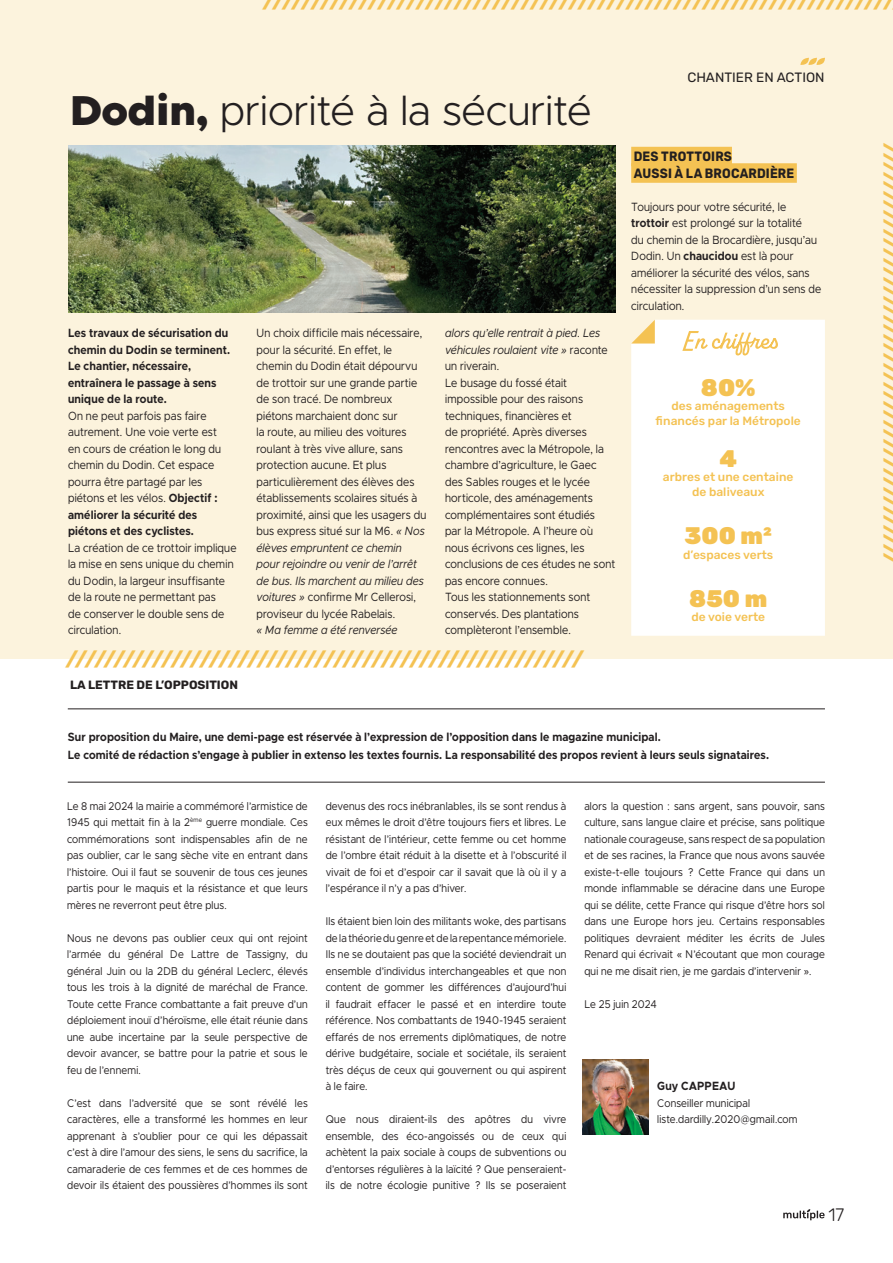
<style>
.page{position:relative;width:893px;height:1263px;background:#fff}
.page>*{position:absolute;margin:0;border:0;box-sizing:border-box;transform-origin:0 0}
.t1{font:300 42px "Metropolis";color:#231f20}
.t2{font:900 24px "Rubik";color:#f4c253}
.t3{font:italic 800 21px "Metropolis";color:#f4c253;scale:.9 1}
.t4{font:300 18px "Rubik";color:#231f20}
.t5{font:700 13.5px "Rubik";letter-spacing:.015em;color:#231f20;scale:.9 1}
.t6{font:13.5px "Rubik";color:#231f20}
.t7{font:12px/16.5px "Metropolis";letter-spacing:.015em;color:#231f20;scale:.9 1}
.t8{font:700 12px/16.5px "Metropolis";letter-spacing:.015em;color:#231f20;scale:.9 1}
.t9{font:500 12px "Rubik";color:#f4c253}
.t10{font:italic 12px/16.5px "Metropolis";letter-spacing:.015em;color:#231f20;scale:.9 1}
.t11{font:700 12px "Rubik";color:#231f20}
.t12{font:11.25px/16.5px "Metropolis";letter-spacing:.02em;color:#231f20;text-align:justify;scale:.9 1}
.s1{font-weight:900}
.s2{font-weight:700}
.s3{font-style:italic}
.s4{font-style:normal}
</style>
<div class="page">
<svg style="left:783px;top:1209px;width:42px;height:11px"></svg>
<div style="left:0;top:0;width:893px;height:658px;background:#fcf3dd"></div>
<svg style="left:800px;top:58px;width:25px;height:7px"></svg>
<hr style="left:68px;top:709px;width:757px;height:1px;background:#231f20">
<hr style="left:68px;top:782px;width:757px;height:1px;background:#231f20">
<img style="left:68px;top:145px;width:548px;height:168px">
<div style="left:631px;top:320px;width:194px;height:316px;background:#fff"></div>
<svg style="left:631px;top:320px;width:24px;height:23px"></svg>
<svg style="left:682px;top:331px;width:96px;height:24px;background:#fbeed0"></svg>
<div style="left:631px;top:147px;width:101px;height:19px;background:#f4c253"></div>
<div style="left:631px;top:163px;width:166px;height:20px;background:#f4c253"></div>
<img style="left:582px;top:1059px;width:67px;height:76px">
<p class="t3" style="left:264px;top:-12px;width:702px">//////////////////////////////////////////////////////////////////</p>
<p class="t1" style="left:70px;top:84px;width:523px"><span class="s1">Dodin,</span> priorité à la sécurité</p>
<p class="t8" style="left:68px;top:325px;width:182px">Les travaux de sécurisation du chemin du Dodin se terminent.<br>Le chantier, nécessaire, entraînera le passage à sens unique de la route.</p>
<p class="t7" style="left:68px;top:407px;width:172px">On ne peut parfois pas faire autrement. Une voie verte est en cours de création le long du chemin du Dodin. Cet espace pourra être partagé par les piétons et les vélos. <span class="s2">Objectif : améliorer la sécurité des piétons et des cyclistes.</span></p>
<p class="t7" style="left:68px;top:539px;width:189px">La création de ce trottoir implique la mise en sens unique du chemin du Dodin, la largeur insuffisante de la route ne permettant pas<br>de conserver le double sens de circulation.</p>
<p class="t7" style="left:257px;top:325px;width:190px">Un choix difficile mais nécessaire, pour la sécurité. En effet, le chemin du Dodin était dépourvu de trottoir sur une grande partie de son tracé. De nombreux piétons marchaient donc sur<br>la route, au milieu des voitures roulant à très vive allure, sans protection aucune. Et plus particulièrement des élèves des établissements scolaires situés à proximité, ainsi que les usagers du bus express situé sur la M6. <span class="s3">« Nos élèves empruntent ce chemin pour rejoindre ou venir de l’arrêt de bus. Ils marchent au milieu des voitures »</span> confirme Mr Cellerosi, proviseur du lycée Rabelais.<br><span class="s3">« Ma femme a été renversée</span></p>
<p class="t10" style="left:445px;top:325px;width:182px">alors qu’elle rentrait à pied. Les véhicules roulaient vite » <span class="s4">raconte un riverain.</span></p>
<p class="t7" style="left:445px;top:374px;width:191px">Le busage du fossé était impossible pour des raisons techniques, financières et<br>de propriété. Après diverses rencontres avec la Métropole, la chambre d’agriculture, le Gaec des Sables rouges et le lycée horticole, des aménagements complémentaires sont étudiés<br>par la Métropole. A l’heure où nous écrivons ces lignes, les conclusions de ces études ne sont pas encore connues.</p>
<p class="t7" style="left:445px;top:589px;width:163px">Tous les stationnements sont conservés. Des plantations complèteront l’ensemble.</p>
<p class="t3" style="left:66px;top:645px;width:575px">//////////////////////////////////////////////////////</p>
<p class="t11" style="left:70px;top:678px;width:169px">LA LETTRE DE L’OPPOSITION</p>
<p class="t6" style="left:687px;top:70px;width:139px">CHANTIER EN ACTION</p>
<p class="t5" style="left:634px;top:149px;width:111px">DES TROTTOIRS</p>
<p class="t5" style="left:634px;top:165px;width:180px">AUSSI À LA BROCARDIÈRE</p>
<p class="t7" style="left:631px;top:198px;width:213px">Toujours pour votre sécurité, le <span class="s2">trottoir</span> est prolongé sur la totalité<br>du chemin de la Brocardière, jusqu’au<br>Dodin. Un <span class="s2">chaucidou</span> est là pour améliorer la sécurité des vélos, sans nécessiter la suppression d’un sens de circulation.</p>
<p class="t2" style="left:701px;top:374px;width:56px">80%</p>
<p class="t9" style="left:672px;top:399px;width:115px">des aménagements</p>
<p class="t9" style="left:656px;top:414px;width:147px">financés par la Métropole</p>
<p class="t2" style="left:719px;top:445px;width:19px">4</p>
<p class="t9" style="left:663px;top:470px;width:132px">arbres et une centaine</p>
<p class="t9" style="left:692px;top:485px;width:74px">de baliveaux</p>
<p class="t2" style="left:685px;top:522px;width:89px">300 m²</p>
<p class="t9" style="left:683px;top:548px;width:92px">d’espaces verts</p>
<p class="t2" style="left:689px;top:585px;width:79px">850 m</p>
<p class="t9" style="left:691px;top:610px;width:75px">de voie verte</p>
<p class="t8" style="left:68px;top:728px;width:660px">Sur proposition du Maire, une demi-page est réservée à l’expression de l’opposition dans le magazine municipal.</p>
<p class="t8" style="left:68px;top:746px;width:781px">Le comité de rédaction s’engage à publier in extenso les textes fournis. La responsabilité des propos revient à leurs seuls signataires.</p>
<p class="t12" style="left:67px;top:797px;width:269px">Le 8 mai 2024 la mairie a commémoré l’armistice de 1945 qui mettait fin à la 2<sup>ème</sup> guerre mondiale. Ces commémorations sont indispensables afin de ne pas oublier, car le sang sèche vite en entrant dans l’histoire. Oui il faut se souvenir de tous ces jeunes partis pour le maquis et la résistance et que leurs mères ne reverront peut être plus.</p>
<p class="t12" style="left:67px;top:929px;width:269px">Nous ne devons pas oublier ceux qui ont rejoint l’armée du général De Lattre de Tassigny, du général Juin ou la 2DB du général Leclerc, élevés tous les trois à la dignité de maréchal de France.<br>Toute cette France combattante a fait preuve d’un déploiement inouï d’héroïsme, elle était réunie dans une aube incertaine par la seule perspective de devoir avancer, se battre pour la patrie et sous le feu de l’ennemi.</p>
<p class="t12" style="left:67px;top:1094px;width:269px">C’est dans l’adversité que se sont révélé les caractères, elle a transformé les hommes en leur apprenant à s’oublier pour ce qui les dépassait c’est à dire l’amour des siens, le sens du sacrifice, la camaraderie de ces femmes et de ces hommes de devoir ils étaient des poussières d’hommes ils sont</p>
<p class="t12" style="left:326px;top:797px;width:269px">devenus des rocs inébranlables, ils se sont rendus à eux mêmes le droit d’être toujours fiers et libres. Le résistant de l’intérieur, cette femme ou cet homme de l’ombre était réduit à la disette et à l’obscurité il vivait de foi et d’espoir car il savait que là où il y a l’espérance il n’y a pas d’hiver.</p>
<p class="t12" style="left:326px;top:913px;width:269px">Ils étaient bien loin des militants woke, des partisans de la théorie du genre et de la repentance mémoriele.<br>Ils ne se doutaient pas que la société deviendrait un ensemble d’individus interchangeables et que non content de gommer les différences d’aujourd’hui il faudrait effacer le passé et en interdire toute référence. Nos combattants de 1940-1945 seraient effarés de nos errements diplômatiques, de notre dérive budgétaire, sociale et sociétale, ils seraient très déçus de ceux qui gouvernent ou qui aspirent à le faire.</p>
<p class="t12" style="left:326px;top:1111px;width:269px">Que nous diraient-ils des apôtres du vivre ensemble, des éco-angoissés ou de ceux qui achètent la paix sociale à coups de subventions ou d’entorses régulières à la laïcité ? Que penseraient&shy;ils de notre écologie punitive ? Ils se poseraient</p>
<p class="t12" style="left:584px;top:797px;width:269px">alors la question : sans argent, sans pouvoir, sans culture, sans langue claire et précise, sans politique nationale courageuse, sans respect de sa population et de ses racines, la France que nous avons sauvée existe-t-elle toujours ? Cette France qui dans un monde inflammable se déracine dans une Europe qui se délite, cette France qui risque d’être hors sol dans une Europe hors jeu. Certains responsables politiques devraient méditer les écrits de Jules Renard qui écrivait « N’écoutant que mon courage qui ne me disait rien, je me gardais d’intervenir ».</p>
<p class="t12" style="left:584px;top:995px;width:82px">Le 25 juin 2024</p>
<p class="t8" style="left:657px;top:1078px;width:88px">Guy CAPPEAU</p>
<p class="t12" style="left:657px;top:1094px;width:157px">Conseiller municipal liste.dardilly.2020@gmail.com</p>
<h3 class="t4" style="left:828px;top:1204px;width:17px">17</h3>
<p class="t3" style="left:906px;top:144px;width:472px;rotate:90deg">////////////////////////////////////////////</p>
</div>
